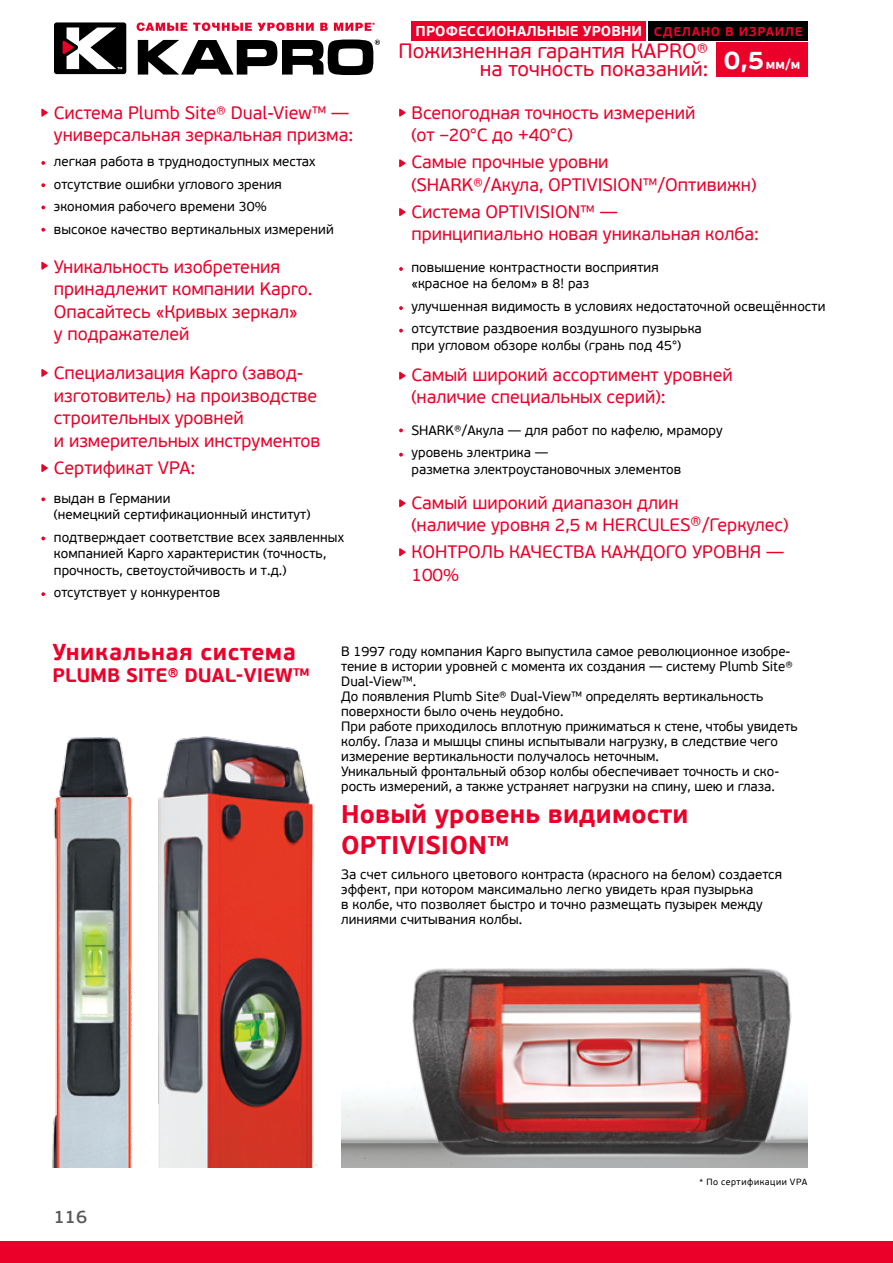
<style>
.page{position:relative;width:893px;height:1263px;background:#fff}
.page>*{position:absolute;margin:0;border:0;box-sizing:border-box;transform-origin:0 0}
.t1{font:700 25.5px/31.5px "PF Beau Sans Pro";letter-spacing:.005em;color:#eb0029}
.t2{font:700 22.95px "PF Beau Sans Pro";letter-spacing:.025em;color:#eb0029}
.t3{font:20.7px/18px "PF Beau Sans Pro";letter-spacing:.005em;color:#eb0029}
.t4{font:700 19.5px "PF Beau Sans Pro";color:#eb0029}
.t5{font:18px/22.5px "PF Beau Sans Pro";color:#eb0029}
.t6{font:600 18px "PF Beau Sans Pro";color:#58595b}
.t7{font:700 14.25px "PF Beau Sans Pro";letter-spacing:.005em;color:#fff}
.t8{font:13.5px/15px "PF Beau Sans Pro";letter-spacing:.005em;color:#000}
.t9{font:700 12.75px "PF Beau Sans Pro";letter-spacing:.05em;color:#eb0029}
.t10{font:9px "PF Beau Sans Pro";letter-spacing:.06em;color:#000}
.s1{color:#ed1d24}
.s2{font-size:20.7px}
</style>
<div class="page">
<div style="left:0;top:1242px;width:893px;height:21px;background:#eb0029"></div>
<img style="left:52px;top:736px;width:266px;height:431px">
<img style="left:341px;top:968px;width:467px;height:199px">
<div style="left:54px;top:22px;width:72px;height:52px;background:#000;border-radius:3px"></div>
<svg style="left:63px;top:27px;width:59px;height:42px"></svg>
<svg style="left:138px;top:40px;width:242px;height:35px"></svg>
<svg style="left:137px;top:22px;width:50px;height:9px"></svg>
<svg style="left:193px;top:22px;width:121px;height:9px"></svg>
<svg style="left:320px;top:23px;width:8px;height:8px"></svg>
<svg style="left:334px;top:23px;width:41px;height:8px"></svg>
<div style="left:411px;top:21px;width:235px;height:20px;background:#eb0029"></div>
<div style="left:716px;top:43px;width:92px;height:34px;background:#eb0029"></div>
<div style="left:649px;top:21px;width:159px;height:20px;background:#000"></div>
<svg style="left:41px;top:109px;width:7px;height:8px"></svg>
<svg style="left:399px;top:109px;width:6px;height:8px"></svg>
<svg style="left:399px;top:159px;width:6px;height:8px"></svg>
<svg style="left:399px;top:208px;width:6px;height:8px"></svg>
<svg style="left:399px;top:372px;width:6px;height:8px"></svg>
<svg style="left:399px;top:499px;width:6px;height:8px"></svg>
<svg style="left:399px;top:548px;width:6px;height:8px"></svg>
<svg style="left:41px;top:262px;width:7px;height:8px"></svg>
<svg style="left:41px;top:369px;width:7px;height:8px"></svg>
<svg style="left:41px;top:464px;width:7px;height:8px"></svg>
<svg style="left:41px;top:161px;width:4px;height:4px"></svg>
<svg style="left:41px;top:206px;width:4px;height:3px"></svg>
<svg style="left:41px;top:183px;width:4px;height:4px"></svg>
<svg style="left:41px;top:228px;width:4px;height:4px"></svg>
<svg style="left:399px;top:267px;width:4px;height:4px"></svg>
<svg style="left:399px;top:306px;width:4px;height:4px"></svg>
<svg style="left:399px;top:428px;width:4px;height:4px"></svg>
<svg style="left:399px;top:453px;width:4px;height:4px"></svg>
<svg style="left:399px;top:329px;width:4px;height:4px"></svg>
<svg style="left:41px;top:497px;width:4px;height:4px"></svg>
<svg style="left:41px;top:536px;width:4px;height:4px"></svg>
<svg style="left:41px;top:592px;width:4px;height:4px"></svg>
<h3 class="t5" style="left:54px;top:102px;width:301px">Система Plumb Site® Dual-View™ — универсальная зеркальная призма:</h3>
<p class="t8" style="left:54px;top:150px;width:281px;line-height:22.5px">легкая работа в труднодоступных местах отсутствие ошибки углового зрения экономия рабочего времени 30%<br>высокое качество вертикальных измерений</p>
<h3 class="t5" style="left:54px;top:256px;width:260px">Уникальность изобретения принадлежит компании Kapro.<br>Опасайтесь «Кривых зеркал»<br>у подражателей</h3>
<h3 class="t5" style="left:54px;top:362px;width:268px">Специализация Kapro (завод&shy;изготовитель) на производстве строительных уровней<br>и измерительных инструментов</h3>
<h3 class="t5" style="left:54px;top:457px;width:143px">Сертификат VPA:</h3>
<p class="t8" style="left:54px;top:490px;width:258px;line-height:16.5px">выдан в Германии<br>(немецкий сертификационный институт)</p>
<p class="t8" style="left:54px;top:529px;width:292px;line-height:16.5px">подтверждает соответствие всех заявленных компанией Kapro характеристик (точность, прочность, светоустойчивость и т.д.)</p>
<p class="t8" style="left:54px;top:585px;width:168px">отсутствует у конкурентов</p>
<p class="t7" style="left:416px;top:23px;width:228px">ПРОФЕССИОНАЛЬНЫЕ УРОВНИ</p>
<h3 class="t3" style="left:480px;top:43px;width:322px;text-indent:-81px">Пожизненная гарантия КAPRO®<br>на точность показаний: <sup>0,5</sup><sup>мм/м</sup></h3>
<p class="t9" style="left:654px;top:23px;width:150px">СДЕЛАНО В ИЗРАИЛЕ</p>
<h3 class="t5" style="left:411px;top:102px;width:285px">Всепогодная точность измерений (от –20°С до +40°С)</h3>
<h3 class="t5" style="left:411px;top:151px;width:346px">Самые прочные уровни<br>(SHARK®/Акула, OPTIVISION™/Оптивижн)</h3>
<h3 class="t5" style="left:411px;top:201px;width:349px">Система OPTIVISION™ —<br>принципиально новая уникальная колба<span class="s1">:</span></h3>
<p class="t8" style="left:411px;top:259px;width:249px;line-height:16.5px">повышение контрастности восприятия «красное на белом» в 8! раз</p>
<p class="t8" style="left:411px;top:295px;width:415px;line-height:22.5px">улучшенная видимость в условиях недостаточной освещённости отсутствие раздвоения воздушного пузырька</p>
<p class="t8" style="left:411px;top:338px;width:271px">при угловом обзоре колбы (грань под 45°)</p>
<h3 class="t5" style="left:411px;top:364px;width:323px">Самый широкий ассортимент уровней (наличие специальных серий):</h3>
<p class="t8" style="left:411px;top:419px;width:313px;line-height:22.5px">SHARK®/Акула — для работ по кафелю, мрамору уровень электрика —</p>
<p class="t8" style="left:411px;top:462px;width:271px">разметка электроустановочных элементов</p>
<h3 class="t5" style="left:411px;top:492px;width:378px">Самый широкий диапазон длин<br>(наличие уровня 2,5 м HERCULES<span class="s2">®</span>/Геркулес)</h3>
<h3 class="t5" style="left:411px;top:541px;width:374px">КОНТРОЛЬ КАЧЕСТВА КАЖДОГО УРОВНЯ —<br>100%</h3>
<h2 class="t2" style="left:52px;top:638px;width:245px">Уникальная система</h2>
<h3 class="t4" style="left:52px;top:663px;width:259px">PLUMB SITE® DUAL-VIEW™</h3>
<p class="t8" style="left:341px;top:644px;width:458px">В 1997 году компания Kapro выпустила самое революционное изобре&shy;тение в истории уровней с момента их создания — систему Plumb Site® Dual-View™.<br>До появления Plumb Site® Dual-View™ определять вертикальность поверхности было очень неудобно.<br>При работе приходилось вплотную прижиматься к стене, чтобы увидеть колбу. Глаза и мышцы спины испытывали нагрузку, в следствие чего измерение вертикальности получалось неточным.<br>Уникальный фронтальный обзор колбы обеспечивает точность и ско&shy;рость измерений, а также устраняет нагрузки на спину, шею и глаза.</p>
<h1 class="t1" style="left:341px;top:799px;width:349px">Новый уровень видимости<br>OPTIVISION™</h1>
<p class="t8" style="left:341px;top:867px;width:442px">За счет сильного цветового контраста (красного на белом) создается эффект, при котором максимально легко увидеть края пузырька<br>в колбе, что позволяет быстро и точно размещать пузырек между линиями считывания колбы.</p>
<h3 class="t6" style="left:54px;top:1206px;width:35px">116</h3>
<p class="t10" style="left:699px;top:1176px;width:110px">* По сертификации VPA</p>
</div>
